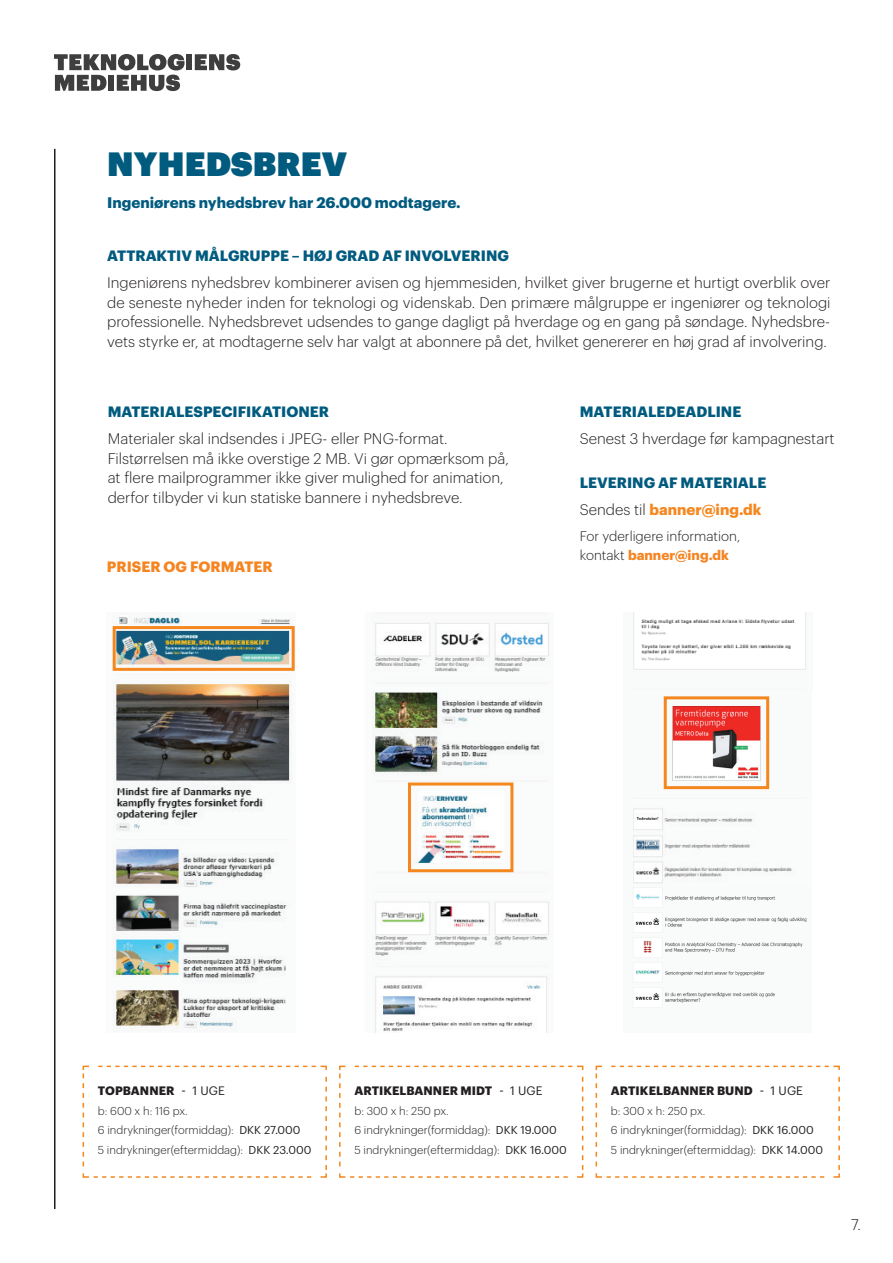
<style>
.page{position:relative;width:893px;height:1263px;background:#fff}
.page>*{position:absolute;margin:0;border:0;box-sizing:border-box;transform-origin:0 0}
.t1{font:33px "Graphik Super";letter-spacing:.005em;color:#005b7f}
.t2{font:300 15px/19.5px "Graphik";color:#231f20}
.t3{font:700 15px "Graphik";color:#005b7f}
.t4{font:700 15px "Graphik";color:#f5871f}
.t5{font:700 14.7px "Graphik";color:#005b7f}
.t6{font:700 14.7px "Graphik";color:#f58520}
.t7{font:300 13.5px/19.5px "Graphik";color:#231f20}
.t8{font:700 12px "Graphik";letter-spacing:.005em;color:#231f20}
.t9{font:300 11.25px/19.5px "Graphik";color:#231f20}
.s1{font-weight:300;color:#231f20}
.s2{font-weight:700;color:#f58522}
.s3{font-weight:400}
</style>
<div class="page">
<div style="left:186px;top:54px;width:6px;height:16px;background:#3e3e3f"></div>
<svg style="left:195px;top:54px;width:45px;height:16px"></svg>
<svg style="left:54px;top:54px;width:130px;height:37px"></svg>
<hr style="left:54px;top:149px;width:2px;height:1060px;background:#1e1f1d">
<svg style="left:82px;top:1173px;width:229px;height:5px"></svg>
<svg style="left:82px;top:1065px;width:7px;height:101px"></svg>
<svg style="left:98px;top:1065px;width:229px;height:5px"></svg>
<svg style="left:320px;top:1077px;width:7px;height:101px"></svg>
<svg style="left:339px;top:1173px;width:229px;height:5px"></svg>
<svg style="left:339px;top:1065px;width:7px;height:101px"></svg>
<svg style="left:355px;top:1065px;width:229px;height:5px"></svg>
<svg style="left:577px;top:1077px;width:7px;height:101px"></svg>
<svg style="left:595px;top:1173px;width:229px;height:5px"></svg>
<svg style="left:595px;top:1065px;width:7px;height:101px"></svg>
<svg style="left:611px;top:1065px;width:229px;height:5px"></svg>
<svg style="left:833px;top:1077px;width:7px;height:101px"></svg>
<img style="left:112px;top:612px;width:181px;height:420px">
<img style="left:372px;top:622px;width:178px;height:410px">
<div style="left:113px;top:626px;width:182px;height:45px;border:3px solid #f5871f"></div>
<div style="left:623px;top:613px;width:189px;height:419px;background:#f9fafa"></div>
<img style="left:633px;top:612px;width:173px;height:58px">
<img style="left:634px;top:808px;width:158px;height:75px">
<img style="left:672px;top:706px;width:89px;height:75px">
<img style="left:635px;top:894px;width:172px;height:109px">
<div style="left:664px;top:696px;width:105px;height:93px;border:3px solid #f5871f"></div>
<div style="left:408px;top:782px;width:105px;height:90px;border:3px solid #f5871f"></div>
<h1 class="t1" style="left:107px;top:138px;width:241px">NYHEDSBREV</h1>
<p class="t3" style="left:107px;top:191px;width:355px">Ingeniørens nyhedsbrev har 26.000 modtagere.</p>
<p class="t5" style="left:107px;top:245px;width:403px">ATTRAKTIV MÅLGRUPPE – HØJ GRAD AF INVOLVERING</p>
<p class="t2" style="left:107px;top:272px;width:725px;text-align:justify">Ingeniørens nyhedsbrev kombinerer avisen og hjemmesiden, hvilket giver brugerne et hurtigt overblik over de seneste nyheder inden for teknologi og videnskab. Den primære målgruppe er ingeniører og teknologi professionelle. Nyhedsbrevet udsendes to gange dagligt på hverdage og en gang på søndage. Nyhedsbre&shy;vets styrke er, at modtagerne selv har valgt at abonnere på det, hvilket genererer en høj grad af involvering.</p>
<p class="t5" style="left:108px;top:401px;width:223px">MATERIALESPECIFIKATIONER</p>
<p class="t2" style="left:108px;top:428px;width:403px">Materialer skal indsendes i JPEG- eller PNG-format.<br>Filstørrelsen må ikke overstige 2 MB. Vi gør opmærksom på, at flere mailprogrammer ikke giver mulighed for animation, derfor tilbyder vi kun statiske bannere i nyhedsbreve.</p>
<p class="t6" style="left:107px;top:555px;width:167px">PRISER OG FORMATER</p>
<p class="t5" style="left:580px;top:401px;width:163px">MATERIALEDEADLINE</p>
<p class="t2" style="left:580px;top:428px;width:256px">Senest 3 hverdage før kampagnestart</p>
<p class="t5" style="left:580px;top:471px;width:188px">LEVERING AF MATERIALE</p>
<p class="t4" style="left:580px;top:498px;width:183px"><span class="s1">Sendes til</span> banner@ing.dk</p>
<p class="t7" style="left:580px;top:525px;width:162px">For yderligere information, kontakt <span class="s2">banner@ing.dk</span></p>
<p class="t8" style="left:98px;top:1081px;width:128px">TOPBANNER <span class="s3">- 1 UGE</span></p>
<p class="t9" style="left:98px;top:1100px;width:215px">b: 600 x h: 116 px.<br>6 indrykninger(formiddag): <span class="s3">DKK 27.000<br></span>5 indrykninger(eftermiddag): <span class="s3">DKK 23.000</span></p>
<p class="t8" style="left:354px;top:1081px;width:190px">ARTIKELBANNER MIDT <span class="s3">- 1 UGE</span></p>
<p class="t9" style="left:354px;top:1100px;width:214px">b: 300 x h: 250 px.<br>6 indrykninger(formiddag): <span class="s3">DKK 19.000<br></span>5 indrykninger(eftermiddag): <span class="s3">DKK 16.000</span></p>
<p class="t8" style="left:611px;top:1081px;width:194px">ARTIKELBANNER BUND <span class="s3">- 1 UGE</span></p>
<p class="t9" style="left:611px;top:1100px;width:214px">b: 300 x h: 250 px.<br>6 indrykninger(formiddag): <span class="s3">DKK 16.000<br></span>5 indrykninger(eftermiddag): <span class="s3">DKK 14.000</span></p>
<p class="t2" style="left:851px;top:1214px;width:11px">7.</p>
</div>
